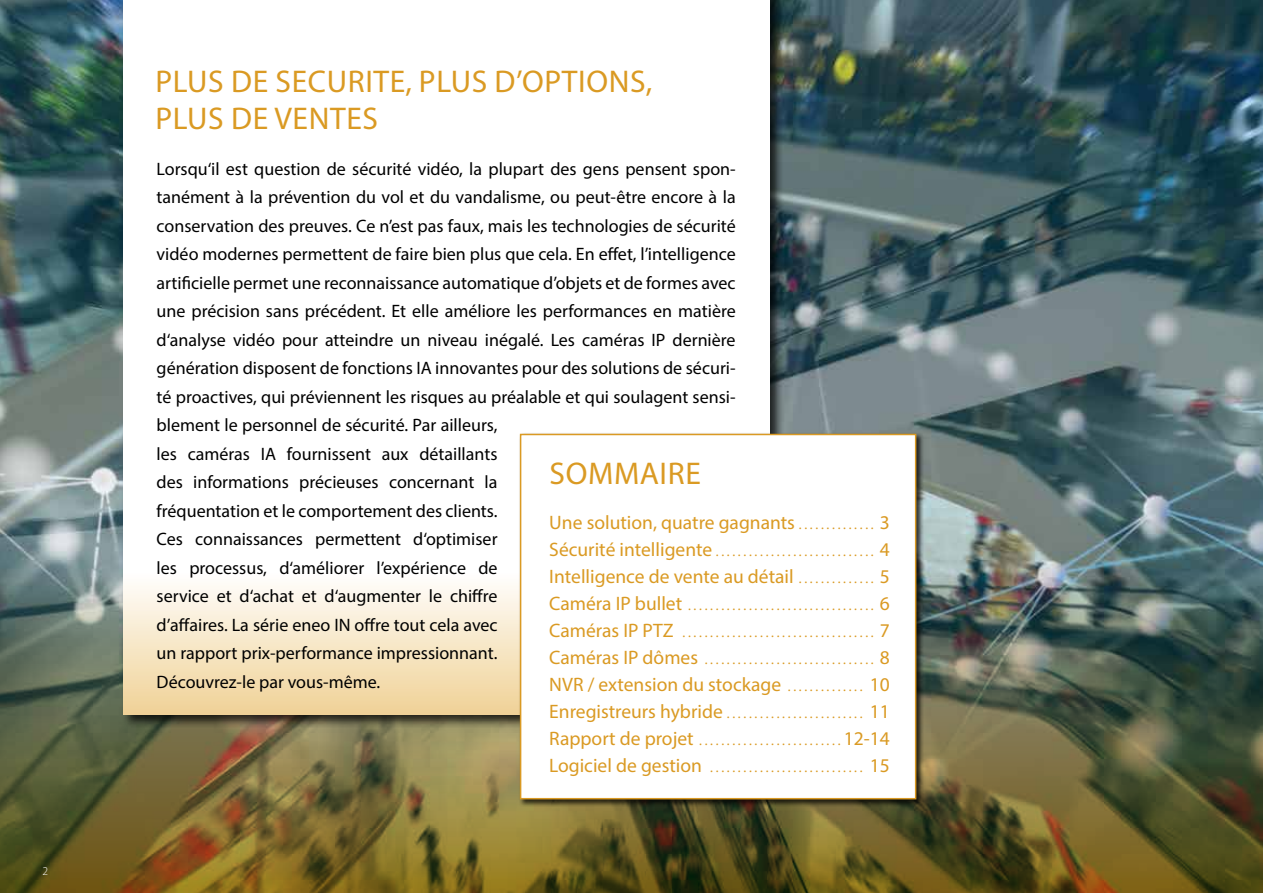
<style>
.page{position:relative;width:1263px;height:893px;background:#fff}
.page>*{position:absolute;margin:0;border:0;box-sizing:border-box;transform-origin:0 0}
.t1{font:31.5px/37.8px "Myriad Pro";letter-spacing:.02em;color:#da9a23}
.t2{font:300 19.5px/27px "Myriad Pro";color:#da9a23;text-align:justify}
.t3{font:18px/28.5px "Myriad Pro";color:#000}
.t4{font:300 12px "Myriad Pro";color:#fff}
.s1{font-weight:400}
</style>
<div class="page">
<img style="left:0;top:0;width:1263px;height:573px">
<div style="left:123px;top:0;width:647px;height:714px;background:#fff"></div>
<img style="left:0;top:573px;width:1263px;height:320px">
<div style="left:518px;top:432px;width:406px;height:375px;background:#000;opacity:.75"></div>
<svg style="left:519px;top:433px;width:398px;height:367px"></svg>
<p class="t4" style="left:43px;top:865px;width:7px">2</p>
<h1 class="t1" style="left:156px;top:62px;width:498px">PLUS DE SECURITE, PLUS D’OPTIONS,<br>PLUS DE VENTES</h1>
<p class="t3" style="left:157px;top:154px;width:581px">Lorsqu‘il est question de sécurité vidéo, la plupart des gens pensent spon&shy;tanément à la prévention du vol et du vandalisme, ou peut-être encore à la conservation des preuves. Ce n’est pas faux, mais les technologies de sécurité vidéo modernes permettent de faire bien plus que cela. En effet, l’intelligence artificielle permet une reconnaissance automatique d’objets et de formes avec une précision sans précédent. Et elle améliore les performances en matière d‘analyse vidéo pour atteindre un niveau inégalé. Les caméras IP dernière génération disposent de fonctions IA innovantes pour des solutions de sécuri&shy;té proactives, qui préviennent les risques au préalable et qui soulagent sensi&shy;blement le personnel de sécurité. Par ailleurs,<br>les caméras IA fournissent aux détaillants<br>des informations précieuses concernant la<br>fréquentation et le comportement des clients.<br>Ces connaissances permettent d‘optimiser<br>les processus, d‘améliorer l’expérience de<br>service et d‘achat et d‘augmenter le chiffre<br>d’affaires. La série eneo IN offre tout cela avec<br>un rapport prix-performance impressionnant.<br>Découvrez-le par vous-même.</p>
<h1 class="t1" style="left:550px;top:454px;width:153px">SOMMAIRE</h1>
<p class="t2" style="left:549px;top:509px;width:342px"><span class="s1">Une solution, quatre gagnants</span> .............. <span class="s1">3<br>Sécurité intelligente</span>............................. <span class="s1">4<br>Intelligence de vente au détail</span> .............. <span class="s1">5<br>Caméra IP bullet</span> .................................. <span class="s1">6<br>Caméras IP PTZ</span> ................................... <span class="s1">7<br>Caméras IP dômes</span> ............................... <span class="s1">8<br>NVR / extension du stockage</span> .............. <span class="s1">10<br>Enregistreurs hybride</span>......................... <span class="s1">11<br>Rapport de projet</span> ..........................<span class="s1">12-14<br>Logiciel de gestion</span> ............................ <span class="s1">15</span></p>
</div>
